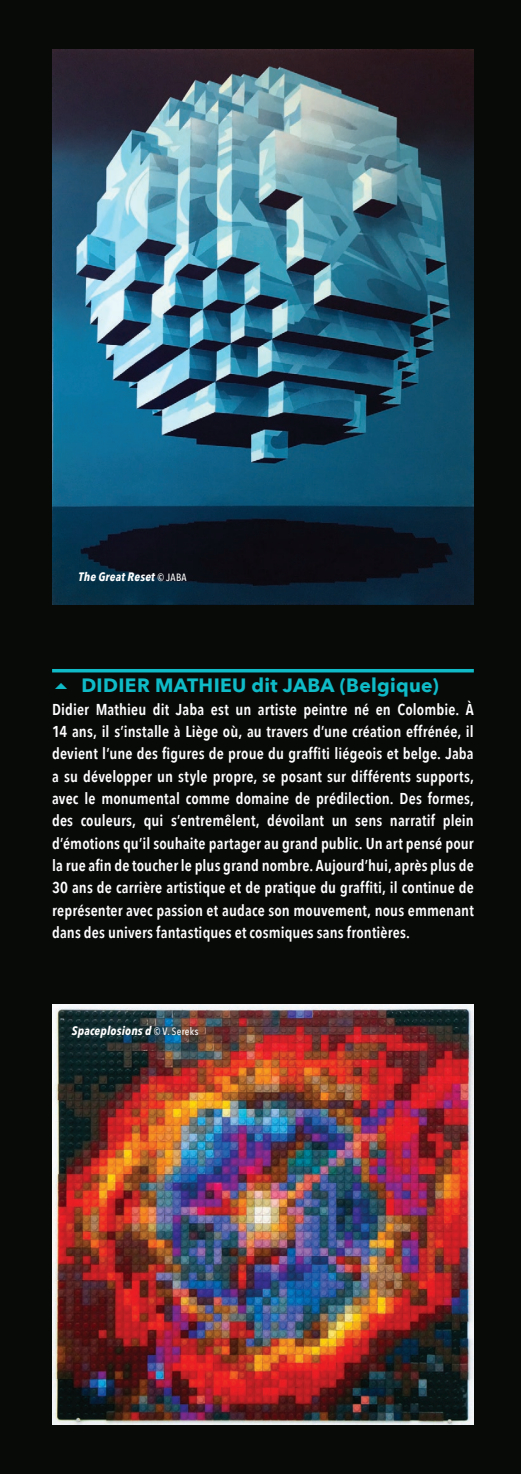
<style>
.page{position:relative;width:521px;height:1474px;background:#fff}
.page>*{position:absolute;margin:0;border:0;box-sizing:border-box;transform-origin:0 0}
.t1{font:700 19.25px "Avenir Next";letter-spacing:.02em;color:#0fbbc7}
.t2{font:600 15.75px/22.4px "Avenir Next Condensed";letter-spacing:.01em;color:#fff;text-align:justify}
.t3{font:italic 700 12.25px "Avenir Next Condensed";letter-spacing:.015em;color:#fff}
.s1{font-weight:500;font-style:normal;font-size:10.5px}
</style>
<div class="page">
<div style="left:0;top:0;width:521px;height:1473px;background:#080a08"></div>
<img style="left:52px;top:1005px;width:422px;height:419px">
<img style="left:52px;top:50px;width:422px;height:554px">
<hr style="left:52px;top:669px;width:422px;height:3px;background:#0fbbc7">
<p class="t3" style="left:79px;top:569px;width:110px">The Great Reset <span class="s1">© JABA</span></p>
<p class="t1" style="left:81px;top:669px;width:359px">DIDIER MATHIEU dit JABA (Belgique)</p>
<p class="t2" style="left:52px;top:697px;width:423px">Didier Mathieu dit Jaba est un artiste peintre né en Colombie. À 14 ans, il s’installe à Liège où, au travers d’une création effrénée, il devient l’une des figures de proue du graffiti liégeois et belge. Jaba a su développer un style propre, se posant sur différents supports, avec le monumental comme domaine de prédilection. Des formes, des couleurs, qui s’entremêlent, dévoilant un sens narratif plein d’émotions qu’il souhaite partager au grand public. Un art pensé pour la rue afin de toucher le plus grand nombre. Aujourd’hui, après plus de 30 ans de carrière artistique et de pratique du graffiti, il continue de représenter avec passion et audace son mouvement, nous emmenant dans des univers fantastiques et cosmiques sans frontières.</p>
<p class="t3" style="left:72px;top:1022px;width:128px">Spaceplosions d <span class="s1">© V. Sereks</span></p>
</div>
